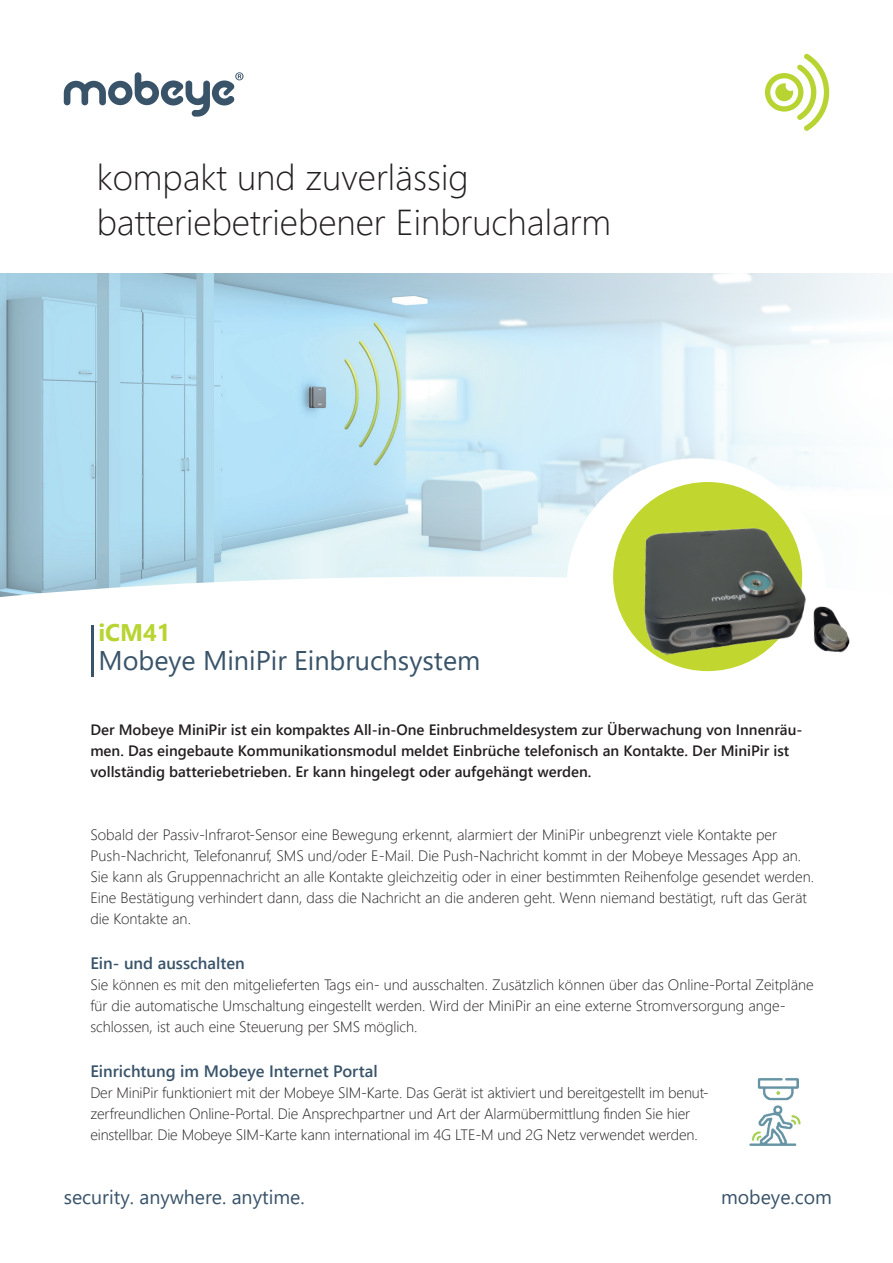
<style>
.page{position:relative;width:893px;height:1263px;background:#fff}
.page>*{position:absolute;margin:0;border:0;box-sizing:border-box;transform-origin:0 0}
.t1{font:300 36px "Segoe UI";color:#231f20}
.t2{font:27px "Segoe UI";color:#395369}
.t3{font:700 24px "Segoe UI";color:#b8d432}
.t4{font:19.5px "Segoe UI";color:#395369}
.t5{font:600 16.5px "Segoe UI";color:#395369}
.t6{font:300 15px/21px "Segoe UI";color:#231f20}
.t7{font:600 15px/21px "Segoe UI";color:#231f20}
</style>
<div class="page">
<img style="left:0;top:273px;width:879px;height:303px">
<svg style="left:0;top:576px;width:567px;height:101px"></svg>
<div style="left:566px;top:458px;width:260px;height:260px;background:#fff;border-radius:50%"></div>
<div style="left:613px;top:482px;width:189px;height:189px;background:#c1d72f;border-radius:50%"></div>
<svg style="left:64px;top:72px;width:179px;height:45px"></svg>
<svg style="left:765px;top:53px;width:64px;height:78px"></svg>
<img style="left:633px;top:522px;width:223px;height:140px">
<hr style="left:91px;top:625px;width:2px;height:51px;background:#395369">
<img style="left:749px;top:1078px;width:52px;height:68px">
<p class="t1" style="left:97px;top:143px;width:373px">kompakt und zuverlässig</p>
<p class="t1" style="left:97px;top:188px;width:516px">batteriebetriebener Einbruchalarm</p>
<p class="t3" style="left:98px;top:610px;width:74px">iCM41</p>
<p class="t2" style="left:98px;top:635px;width:383px">Mobeye MiniPir Einbruchsystem</p>
<p class="t7" style="left:90px;top:718px;width:714px">Der Mobeye MiniPir ist ein kompaktes All-in-One Einbruchmeldesystem zur Überwachung von Innenräu&shy;men. Das eingebaute Kommunikationsmodul meldet Einbrüche telefonisch an Kontakte. Der MiniPir ist vollständig batteriebetrieben. Er kann hingelegt oder aufgehängt werden.</p>
<p class="t6" style="left:90px;top:823px;width:725px">Sobald der Passiv-Infrarot-Sensor eine Bewegung erkennt, alarmiert der MiniPir unbegrenzt viele Kontakte per Push-Nachricht, Telefonanruf, SMS und/oder E-Mail. Die Push-Nachricht kommt in der Mobeye Messages App an.<br>Sie kann als Gruppennachricht an alle Kontakte gleichzeitig oder in einer bestimmten Reihenfolge gesendet werden.<br>Eine Bestätigung verhindert dann, dass die Nachricht an die anderen geht. Wenn niemand bestätigt, ruft das Gerät die Kontakte an.</p>
<p class="t5" style="left:90px;top:947px;width:156px">Ein- und ausschalten</p>
<p class="t6" style="left:90px;top:973px;width:725px">Sie können es mit den mitgelieferten Tags ein- und ausschalten. Zusätzlich können über das Online-Portal Zeitpläne für die automatische Umschaltung eingestellt werden. Wird der MiniPir an eine externe Stromversorgung ange&shy;schlossen, ist auch eine Steuerung per SMS möglich.</p>
<p class="t5" style="left:90px;top:1055px;width:289px">Einrichtung im Mobeye Internet Portal</p>
<p class="t6" style="left:90px;top:1081px;width:620px">Der MiniPir funktioniert mit der Mobeye SIM-Karte. Das Gerät ist aktiviert und bereitgestellt im benut&shy;zerfreundlichen Online-Portal. Die Ansprechpartner und Art der Alarmübermittlung finden Sie hier einstellbar. Die Mobeye SIM-Karte kann international im 4G LTE-M und 2G Netz verwendet werden.</p>
<p class="t4" style="left:64px;top:1179px;width:242px">security. anywhere. anytime.</p>
<p class="t4" style="left:721px;top:1178px;width:112px">mobeye.com</p>
</div>
